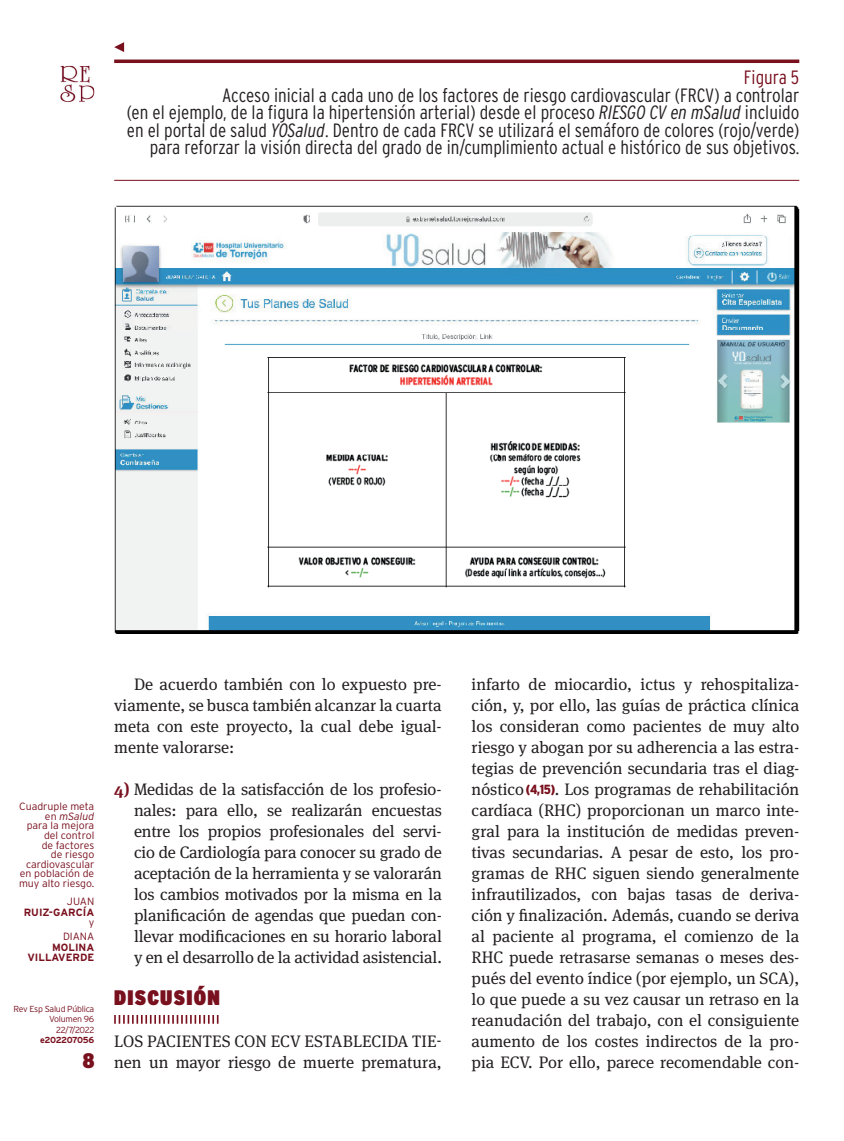
<style>
.page{position:relative;width:844px;height:1141px;background:#fff}
.page>*{position:absolute;margin:0;border:0;box-sizing:border-box;transform-origin:0 0}
.t1{font:900 21px "Interstate Condensed";letter-spacing:.06em;color:#79101e}
.t2{font:300 19.25px/17.5px "Interstate Condensed";color:#231f20;text-align:right}
.t3{font:300 19.25px "Interstate Condensed";color:#79101e}
.t4{font:16.62px/21px "Meta Serif Pro";color:#231f20;text-align:justify}
.t5{font:300 10.5px/9.6px "Interstate";color:#79101e;text-align:right}
.t6{font:700 10.5px/10px "Interstate";color:#79101e;text-align:right}
.t7{font:300 8.75px/10.5px "Interstate";letter-spacing:-.03em;color:#79101e;text-align:right}
.t8{font:700 8.75px "Interstate";letter-spacing:-.05em;color:#79101e}
.s1{font-style:italic}
.s2{font-weight:700;color:#79101e}
.s3{font-family:"Interstate Condensed";font-weight:900;font-size:13.3px;color:#79101e}
</style>
<div class="page">
<img style="left:60px;top:66px;width:34px;height:36px">
<svg style="left:114px;top:42px;width:10px;height:10px"></svg>
<svg style="left:114px;top:1015px;width:104px;height:9px"></svg>
<hr style="left:114px;top:60px;width:685px;height:3px;background:#79101e">
<hr style="left:114px;top:180px;width:685px;height:1px;background:#79101e">
<img style="left:114px;top:206px;width:685px;height:427px">
<p class="t3" style="left:743px;top:67px;width:57px">Figura 5</p>
<p class="t2" style="left:127px;top:86px;width:673px">Acceso inicial a cada uno de los factores de riesgo cardiovascular (FRCV) a controlar<br>(en el ejemplo, de la figura la hipertensión arterial) desde el proceso <span class="s1">RIESGO CV en mSalud</span> incluido en el portal de salud <span class="s1">YOSalud</span>. Dentro de cada FRCV se utilizará el semáforo de colores (rojo/verde) para reforzar la visión directa del grado de in/cumplimiento actual e histórico de sus objetivos.</p>
<p class="t5" style="left:19px;top:801px;width:77px">Cuadruple meta en <span class="s1">mSalud<br></span>para la mejora del control<br>de factores<br>de riesgo cardiovascular en población de muy alto riesgo.</p>
<p class="t5" style="left:67px;top:896px;width:29px">JUAN</p>
<p class="t6" style="left:24px;top:908px;width:72px">RUIZ-GARCÍA</p>
<p class="t5" style="left:63px;top:916px;width:33px;line-height:13.7px">y<br>DIANA</p>
<p class="t6" style="left:27px;top:943px;width:68px">MOLINA<br>VILLAVERDE</p>
<p class="t7" style="left:14px;top:1003px;width:82px">Rev Esp Salud Pública<br>Volumen 96<br>22/7/2022</p>
<p class="t8" style="left:40px;top:1035px;width:56px">e202207056</p>
<p class="t1" style="left:83px;top:1048px;width:13px">8</p>
<p class="t4" style="left:114px;top:672px;width:329px;text-indent:20px">De acuerdo también con lo expuesto pre&shy;viamente, se busca también alcanzar la cuarta meta con este proyecto, la cual debe igual&shy;mente valorarse:</p>
<p class="t4" style="left:134px;top:777px;width:309px;text-indent:-20px"><span class="s2">4 )</span> Medidas de la satisfacción de los profesio&shy;nales: para ello, se realizarán encuestas entre los propios profesionales del servi&shy;cio de Cardiología para conocer su grado de aceptación de la herramienta y se valorarán los cambios motivados por la misma en la planificación de agendas que puedan con&shy;llevar modificaciones en su horario laboral y en el desarrollo de la actividad asistencial.</p>
<p class="t1" style="left:114px;top:985px;width:107px">DISCUSIÓN</p>
<p class="t4" style="left:114px;top:1029px;width:329px">LOS PACIENTES CON ECV ESTABLECIDA TIE&shy;nen un mayor riesgo de muerte prematura,</p>
<p class="t4" style="left:471px;top:672px;width:329px">infarto de miocardio, ictus y rehospitaliza&shy;ción, y, por ello, las guías de práctica clínica los consideran como pacientes de muy alto riesgo y abogan por su adherencia a las estra&shy;tegias de prevención secundaria tras el diag&shy;nóstico <span class="s3">(4,15)</span>. Los programas de rehabilitación cardíaca (RHC) proporcionan un marco inte&shy;gral para la institución de medidas preven&shy;tivas secundarias. A pesar de esto, los pro&shy;gramas de RHC siguen siendo generalmente infrautilizados, con bajas tasas de deriva&shy;ción y finalización. Además, cuando se deriva al paciente al programa, el comienzo de la RHC puede retrasarse semanas o meses des&shy;pués del evento índice (por ejemplo, un SCA), lo que puede a su vez causar un retraso en la reanudación del trabajo, con el consiguiente aumento de los costes indirectos de la pro&shy;pia ECV. Por ello, parece recomendable con-</p>
</div>
